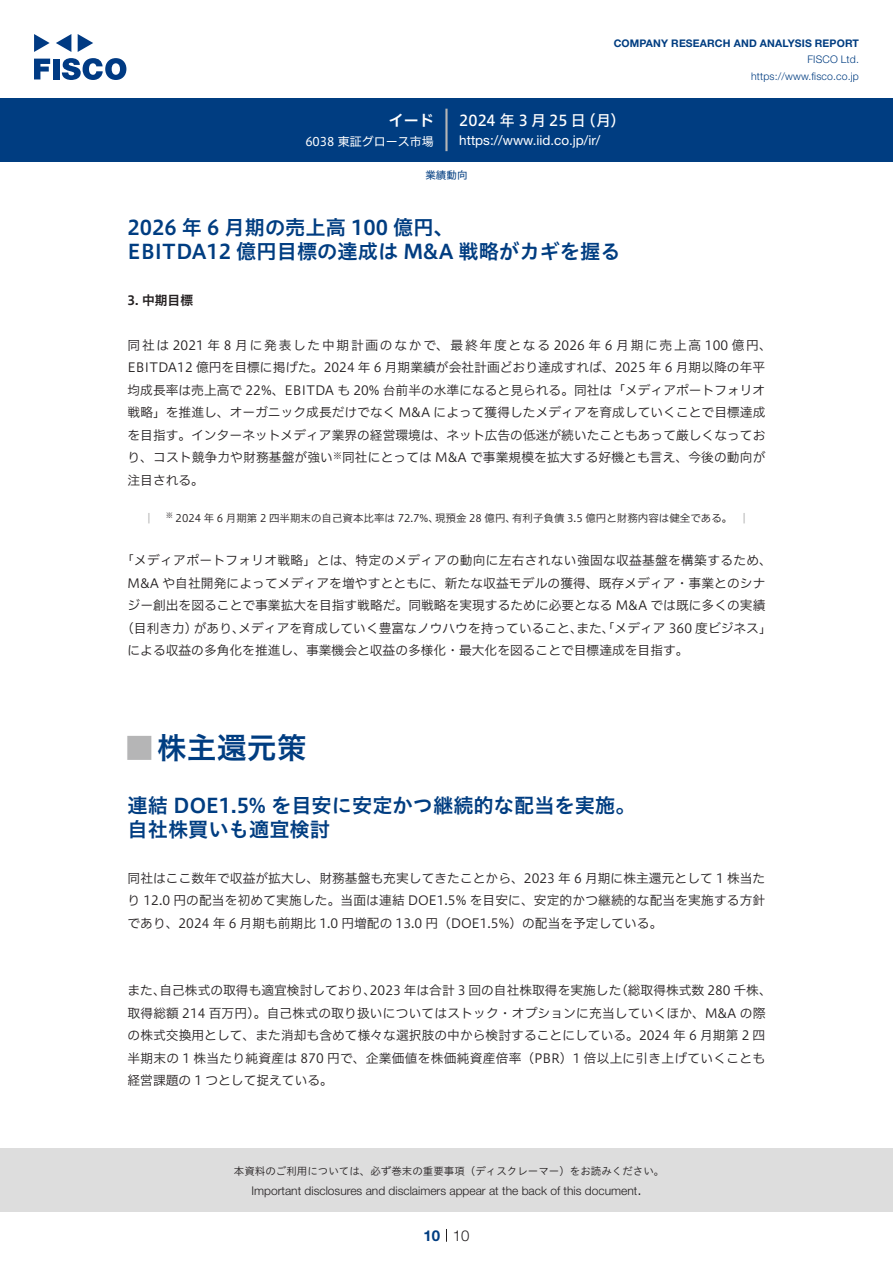
<style>
.page{position:relative;width:893px;height:1263px;background:#fff}
.page>*{position:absolute;margin:0;border:0;box-sizing:border-box;transform-origin:0 0}
.t1{font:30px "Hiragino UD Sans Std N W6";color:#003d81}
.t2{font:24px "Hiragino UD Sans Std N W6";color:#b5b5b6}
.中タイトル{font:20.25px/24px "Hiragino UD Sans Std W6";color:#003d81}
.t3{font:15px "Hiragino UD Sans F Std N W5";letter-spacing:.21em;color:#fff}
.t4{font:300 15px "Helvetica Neue LT Std";color:#231f20}
.t5{font:15px "Hiragino UD Sans F Std N W6";color:#fff}
.t6{font:700 15px "Helvetica Neue LT Std";color:#003d81}
.t7{font:13.5px "Helvetica Neue LT Std";color:#fff}
.本文{font:12.75px/22.5px "Hiragino UD Sans F Std N W3";color:#231f20}
.本文-2{font:12.75px "Hiragino UD Sans F Std N W3";letter-spacing:.02em;color:#231f20}
.本文-3{font:12.75px "Hiragino UD Sans F Std N W3";letter-spacing:.135em;color:#231f20}
.小タイトル{font:12.75px "Hiragino UD Sans F Std N W6";color:#231f20}
.t8{font:300 12px "Helvetica Neue LT Std";color:#231f20}
.t9{font:12px "Hiragino UD Sans F Std N W4";color:#fff}
.t10{font:10.5px "Hiragino UD Sans F Std N W3";color:#231f20}
.t11{font:10.5px "Hiragino UD Sans Std W3";color:#231f20}
.t12{font:700 10.5px "Helvetica Neue LT Std";letter-spacing:.015em;color:#003d81}
.t13{font:300 10.5px/16.5px "Helvetica Neue LT Std";letter-spacing:.015em;color:#003d81;text-align:right}
.ヘッダー{font:10.5px "Hiragino UD Sans F Std N W4";color:#003d81}
.本文-4{font:8.85px "Hiragino UD Sans F Std N W3";color:#231f20}
.t14{font:7.35px "Hiragino UD Sans F Std N W3";color:#231f20}
</style>
<div class="page">
<div style="left:0;top:1148px;width:893px;height:64px;background:#ddd"></div>
<svg style="left:34px;top:59px;width:16px;height:20px"></svg>
<div style="left:53px;top:59px;width:6px;height:20px;background:#003a83"></div>
<svg style="left:62px;top:58px;width:64px;height:22px"></svg>
<svg style="left:34px;top:34px;width:16px;height:18px"></svg>
<svg style="left:78px;top:34px;width:15px;height:18px"></svg>
<svg style="left:56px;top:34px;width:15px;height:18px"></svg>
<div style="left:0;top:98px;width:893px;height:64px;background:#003d81"></div>
<hr style="left:445px;top:109px;width:3px;height:42px;background:#b5b5b6">
<svg style="left:446px;top:1229px;width:1px;height:13px"></svg>
<svg style="left:148px;top:513px;width:2px;height:10px"></svg>
<svg style="left:743px;top:513px;width:2px;height:10px"></svg>
<p class="t5" style="left:389px;top:109px;width:46px">イード</p>
<p class="t9" style="left:305px;top:132px;width:130px">6038 東証グロース市場</p>
<p class="t12" style="left:614px;top:37px;width:247px">COMPANY RESEARCH AND ANALYSIS REPORT</p>
<p class="t13" style="left:751px;top:51px;width:109px">FISCO Ltd. https://www.fisco.co j p.</p>
<p class="t3" style="left:581px;top:109px;width:46px">（月(</p>
<p class="t3" style="left:459px;top:109px;width:128px">2024年3月25日</p>
<p class="t7" style="left:459px;top:132px;width:143px">https: / / w w w . i i d . c o j p. /i r/</p>
<p class="ヘッダー" style="left:425px;top:167px;width:43px">業績動向</p>
<p class="中タイトル" style="left:128px;top:214px;width:495px">2026 年 6 月期の売上高 100 億円、<br>EBITDA12 億円目標の達成は M&amp;A 戦略がカギを握る</p>
<p class="小タイトル" style="left:128px;top:290px;width:67px">3. 中期目標</p>
<p class="本文-3" style="left:128px;top:335px;width:646px">同社は 2021 年 8 月に発表した中期計画のなかで、最終年度となる 2026 年 6 月期に売上高 100 億円、</p>
<p class="本文" style="left:128px;top:355px;width:639px">EBITDA12 億円を目標に掲げた。2024 年 6 月期業績が会社計画どおり達成すれば、2025 年 6 月期以降の年平</p>
<p class="本文" style="left:128px;top:378px;width:639px">均成長率は売上高で 22%、EBITDA も 20% 台前半の水準になると見られる。同社は「メディアポートフォリオ</p>
<p class="本文" style="left:128px;top:400px;width:639px">戦略」を推進し、オーガニック成長だけでなく M&amp;A によって獲得したメディアを育成していくことで目標達成</p>
<p class="本文" style="left:128px;top:423px;width:639px">を目指す。インターネットメディア業界の経営環境は、ネット広告の低迷が続いたこともあって厳しくなってお</p>
<p class="本文" style="left:342px;top:445px;width:425px">同社にとっては M&amp;A で事業規模を拡大する好機とも言え、今後の動向が</p>
<p class="本文" style="left:128px;top:445px;width:207px">り、コスト競争力や財務基盤が強い注目される。</p>
<p class="本文-4" style="left:333px;top:449px;width:10px">※</p>
<p class="t14" style="left:166px;top:510px;width:9px">※</p>
<p class="本文-2" style="left:121px;top:551px;width:652px">「メディアポートフォリオ戦略」とは、特定のメディアの動向に左右されない強固な収益基盤を構築するため、</p>
<p class="本文" style="left:128px;top:571px;width:639px">M&amp;A や自社開発によってメディアを増やすとともに、新たな収益モデルの獲得、既存メディア・事業とのシナ</p>
<p class="本文" style="left:128px;top:594px;width:639px">ジー創出を図ることで事業拡大を目指す戦略だ。同戦略を実現するために必要となる M&amp;A では既に多くの実績</p>
<p class="本文" style="left:576px;top:616px;width:197px">また、「メディア 360 度ビジネス「</p>
<p class="t10" style="left:512px;top:510px;width:222px">有利子負債 3.5 億円と財務内容は健全である。</p>
<p class="t10" style="left:435px;top:510px;width:83px">現預金 28 億円、</p>
<p class="t10" style="left:176px;top:510px;width:265px">2024 年 6 月期第 2 四半期末の自己資本比率は 72.7%、</p>
<p class="本文" style="left:194px;top:616px;width:52px">があり、</p>
<p class="本文" style="left:238px;top:616px;width:346px">メディアを育成していく豊富なノウハウを持っていること、</p>
<p class="本文" style="left:128px;top:616px;width:562px;text-indent:-6px">（目利き力）<br>による収益の多角化を推進し、事業機会と収益の多様化・最大化を図ることで目標達成を目指す。</p>
<p class="t1" style="left:157px;top:725px;width:151px">株主還元策</p>
<p class="t2" style="left:128px;top:729px;width:25px">█</p>
<p class="中タイトル" style="left:128px;top:792px;width:510px">連結 DOE1.5% を目安に安定かつ継続的な配当を実施。自社株買いも適宜検討</p>
<p class="本文" style="left:128px;top:866px;width:639px;text-align:justify">同社はここ数年で収益が拡大し、財務基盤も充実してきたことから、2023 年 6 月期に株主還元として 1 株当たり 12.0 円の配当を初めて実施した。当面は連結 DOE1.5% を目安に、安定的かつ継続的な配当を実施する方針であり、2024 年 6 月期も前期比 1.0 円増配の 13.0 円（DOE1.5%）の配当を予定している。</p>
<p class="本文" style="left:159px;top:978px;width:218px">自己株式の取得も適宜検討しており、</p>
<p class="本文" style="left:370px;top:978px;width:253px">2023 年は合計 3 回の自社株取得を実施した</p>
<p class="本文" style="left:615px;top:978px;width:158px">（総取得株式数 280 千株、</p>
<p class="本文" style="left:128px;top:978px;width:639px">また、<br>取得総額 214 百万円）。自己株式の取り扱いについてはストック・オプションに充当していくほか、M&amp;A の際の株式交換用として、また消却も含めて様々な選択肢の中から検討することにしている。2024 年 6 月期第 2 四半期末の 1 株当たり純資産は 870 円で、企業価値を株価純資産倍率（PBR）1 倍以上に引き上げていくことも経営課題の 1 つとして捉えている。</p>
<p class="t11" style="left:234px;top:1163px;width:432px">本資料のご利用については、必ず巻末の重要事項（ディスクレーマー）をお読みください。</p>
<p class="t4" style="left:637px;top:1180px;width:6px">.</p>
<p class="t8" style="left:251px;top:1183px;width:387px">Important disclosures and disclaimers appear at the back of this document</p>
<p class="t6" style="left:423px;top:1226px;width:18px">10</p>
<p class="t4" style="left:453px;top:1226px;width:18px">10</p>
</div>
